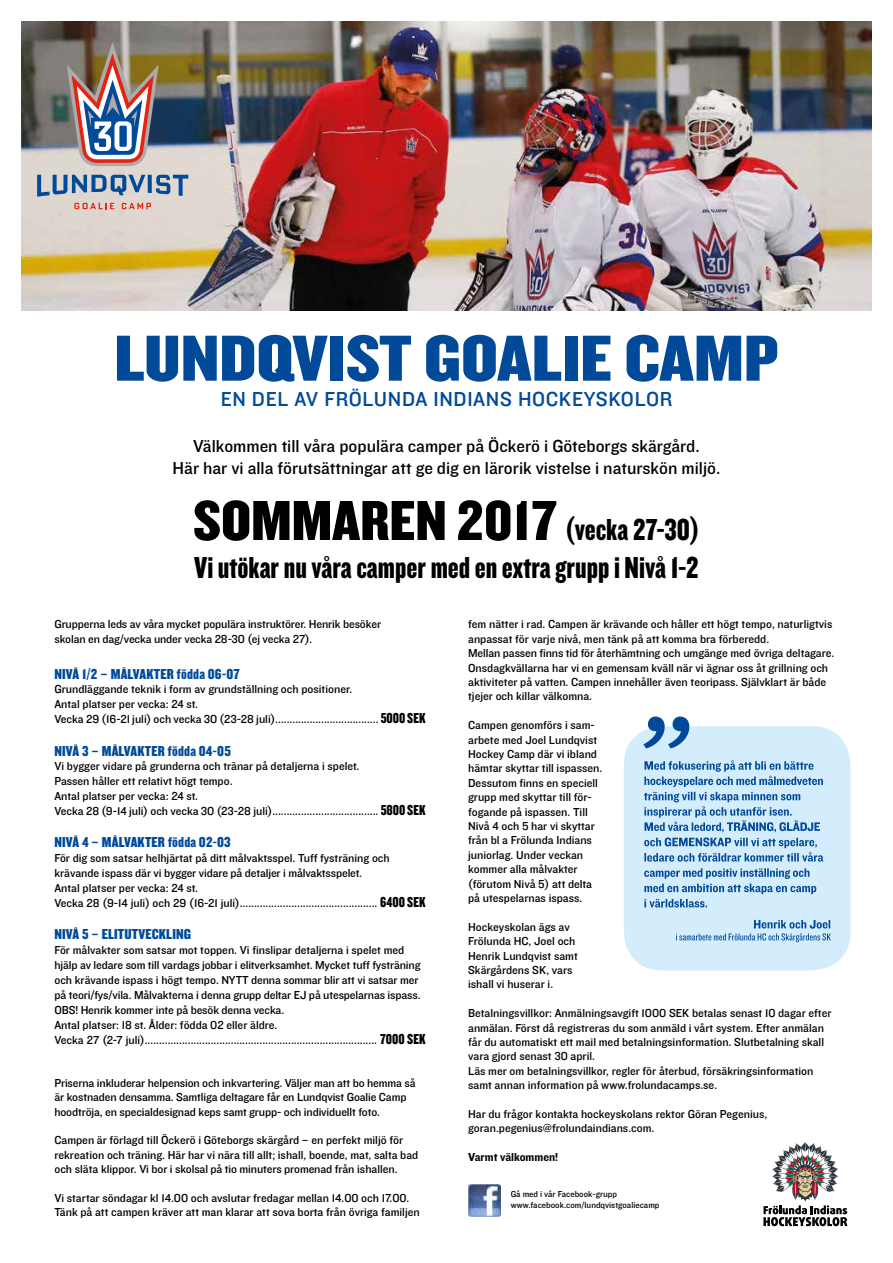
<style>
.page{position:relative;width:893px;height:1263px;background:#fff}
.page>*{position:absolute;margin:0;border:0;box-sizing:border-box;transform-origin:0 0}
.t1{font:67.5px "Knockout 69 Full Liteweight";color:#004a99;scale:1.25 1}
.t2{font:58.5px "Knockout 69 Full Liteweight";color:#000;scale:1.17 1}
.t3{font:31.5px "Knockout 69 Full Liteweight";color:#000}
.t4{font:21px "Knockout 31 Junior Middlewt";letter-spacing:.03em;color:#004a99}
.t5{font:18px/21.6px "Knockout 31 Junior Middlewt";color:#000;text-align:center}
.t6{font:15px "Knockout 69 Full Liteweight";letter-spacing:.01em;color:#004a99;scale:1.1 1}
.t7{font:12px/14.4px "Knockout 31 Junior Middlewt";color:#000}
.t8{font:12px "Knockout 51 Middleweight";color:#000}
.t9{font:9px/10.8px "Knockout 31 Junior Middlewt";color:#000}
.s1{font-size:31.5px}
.s2{font-family:"Knockout 69 Full Liteweight";font-size:15px}
</style>
<div class="page">
<img style="left:21px;top:21px;width:850px;height:289px">
<svg style="left:763px;top:1142px;width:84px;height:84px"></svg>
<img style="left:469px;top:1184px;width:31px;height:32px">
<div style="left:624px;top:726px;width:226px;height:244px;background:#d4edfc;border-radius:38px"></div>
<svg style="left:642px;top:716px;width:49px;height:33px"></svg>
<svg style="left:676px;top:920px;width:155px;height:22px"></svg>
<svg style="left:644px;top:868px;width:172px;height:39px"></svg>
<svg style="left:644px;top:760px;width:179px;height:102px"></svg>
<svg style="left:67px;top:42px;width:92px;height:124px;background:#97888a"></svg>
<svg style="left:37px;top:175px;width:151px;height:22px;background:#879fba"></svg>
<svg style="left:74px;top:203px;width:40px;height:6px"></svg>
<svg style="left:122px;top:203px;width:29px;height:6px"></svg>
<h1 class="t1" style="left:114px;top:316px;width:533px">LUNDQVIST GOALIE CAMP</h1>
<h3 class="t4" style="left:221px;top:384px;width:453px">EN DEL AV FRÖLUNDA INDIANS HOCKEYSKOLOR</h3>
<h3 class="t5" style="left:173px;top:435px;width:549px">Välkommen till våra populära camper på Öckerö i Göteborgs skärgård.<br>Här har vi alla förutsättningar att ge dig en lärorik vistelse i naturskön miljö.</h3>
<h2 class="t2" style="left:193px;top:484px;width:434px">SOMMAREN 2017 <span class="s1">(vecka 27-30)</span></h2>
<h3 class="t3" style="left:194px;top:548px;width:506px">Vi utökar nu våra camper med en extra grupp i Nivå 1-2</h3>
<p class="t7" style="left:54px;top:616px;width:328px">Grupperna leds av våra mycket populära instruktörer. Henrik besöker skolan en dag/vecka under vecka 28-30 (ej vecka 27).</p>
<p class="t6" style="left:54px;top:664px;width:170px">NIVÅ 1/2 – MÅLVAKTER födda 06-07</p>
<p class="t7" style="left:54px;top:681px;width:373px;line-height:15px">Grundläggande teknik i form av grundställning och positioner.<br>Antal platser per vecka: 24 st.<br>Vecka 29 (16-21 juli) och vecka 30 (23-28 juli).................................... <span class="s2">5000 SEK</span></p>
<p class="t6" style="left:54px;top:741px;width:162px">NIVÅ 3 – MÅLVAKTER födda 04-05</p>
<p class="t7" style="left:54px;top:758px;width:373px;line-height:15px">Vi bygger vidare på grunderna och tränar på detaljerna i spelet.<br>Passen håller ett relativt högt tempo.<br>Antal platser per vecka: 24 st.<br>Vecka 28 (9-14 juli) och vecka 30 (23-28 juli)..................................... <span class="s2">5800 SEK</span></p>
<p class="t6" style="left:54px;top:833px;width:162px">NIVÅ 4 – MÅLVAKTER födda 02-03</p>
<p class="t7" style="left:54px;top:850px;width:373px;line-height:15px">För dig som satsar helhjärtat på ditt målvaktsspel. Tuff fysträning och krävande ispass där vi bygger vidare på detaljer i målvaktsspelet.<br>Antal platser per vecka: 24 st.<br>Vecka 28 (9-14 juli) och 29 (16-21 juli)................................................ <span class="s2">6400 SEK</span></p>
<p class="t6" style="left:54px;top:925px;width:126px">NIVÅ 5 – ELITUTVECKLING</p>
<p class="t7" style="left:54px;top:941px;width:373px;line-height:15px">För målvakter som satsar mot toppen. Vi finslipar detaljerna i spelet med hjälp av ledare som till vardags jobbar i elitverksamhet. Mycket tuff fysträning och krävande ispass i högt tempo. NYTT denna sommar blir att vi satsar mer på teori/fys/vila. Målvakterna i denna grupp deltar EJ på utespelarnas ispass.<br>OBS! Henrik kommer inte på besök denna vecka.<br>Antal platser: 18 st. Ålder: födda 02 eller äldre.<br>Vecka 27 (2-7 juli)................................................................................. <span class="s2">7000 SEK</span></p>
<p class="t7" style="left:54px;top:1075px;width:363px">Priserna inkluderar helpension och inkvartering. Väljer man att bo hemma så är kostnaden densamma. Samtliga deltagare får en Lundqvist Goalie Camp hoodtröja, en specialdesignad keps samt grupp- och individuellt foto.</p>
<p class="t7" style="left:54px;top:1132px;width:365px">Campen är förlagd till Öckerö i Göteborgs skärgård – en perfekt miljö för rekreation och träning. Här har vi nära till allt; ishall, boende, mat, salta bad och släta klippor. Vi bor i skolsal på tio minuters promenad från ishallen.</p>
<p class="t7" style="left:54px;top:1190px;width:367px">Vi startar söndagar kl 14.00 och avslutar fredagar mellan 14.00 och 17.00.<br>Tänk på att campen kräver att man klarar att sova borta från övriga familjen</p>
<p class="t7" style="left:468px;top:616px;width:368px">fem nätter i rad. Campen är krävande och håller ett högt tempo, naturligtvis anpassat för varje nivå, men tänk på att komma bra förberedd.<br>Mellan passen finns tid för återhämtning och umgänge med övriga deltagare.<br>Onsdagkvällarna har vi en gemensam kväll när vi ägnar oss åt grillning och aktiviteter på vatten. Campen innehåller även teoripass. Självklart är både tjejer och killar välkomna.</p>
<p class="t7" style="left:468px;top:717px;width:136px">Campen genomförs i sam&shy;arbete med Joel Lundqvist<br>Hockey Camp där vi ibland hämtar skyttar till ispassen.<br>Dessutom finns en speciell grupp med skyttar till för&shy;fogande på ispassen. Till<br>Nivå 4 och 5 har vi skyttar från bl a Frölunda Indians juniorlag. Under veckan kommer alla målvakter (förutom Nivå 5) att delta på utespelarnas ispass.</p>
<p class="t7" style="left:468px;top:919px;width:111px">Hockeyskolan ägs av<br>Frölunda HC, Joel och<br>Henrik Lundqvist samt<br>Skärgårdens SK, vars ishall vi huserar i.</p>
<p class="t7" style="left:468px;top:1005px;width:365px">Betalningsvillkor: Anmälningsavgift 1000 SEK betalas senast 10 dagar efter anmälan. Först då registreras du som anmäld i vårt system. Efter anmälan får du automatiskt ett mail med betalningsinformation. Slutbetalning skall vara gjord senast 30 april.<br>Läs mer om betalningsvillkor, regler för återbud, försäkringsinformation samt annan information på www.frolundacamps.se.</p>
<p class="t7" style="left:468px;top:1106px;width:301px">Har du frågor kontakta hockeyskolans rektor Göran Pegenius, goran.pegenius@frolundaindians.com.</p>
<p class="t8" style="left:468px;top:1149px;width:91px">Varmt välkommen!</p>
<p class="t9" style="left:511px;top:1188px;width:150px">Gå med i vår Facebook-grupp www.facebook.com/lundqvistgoaliecamp</p>
</div>
